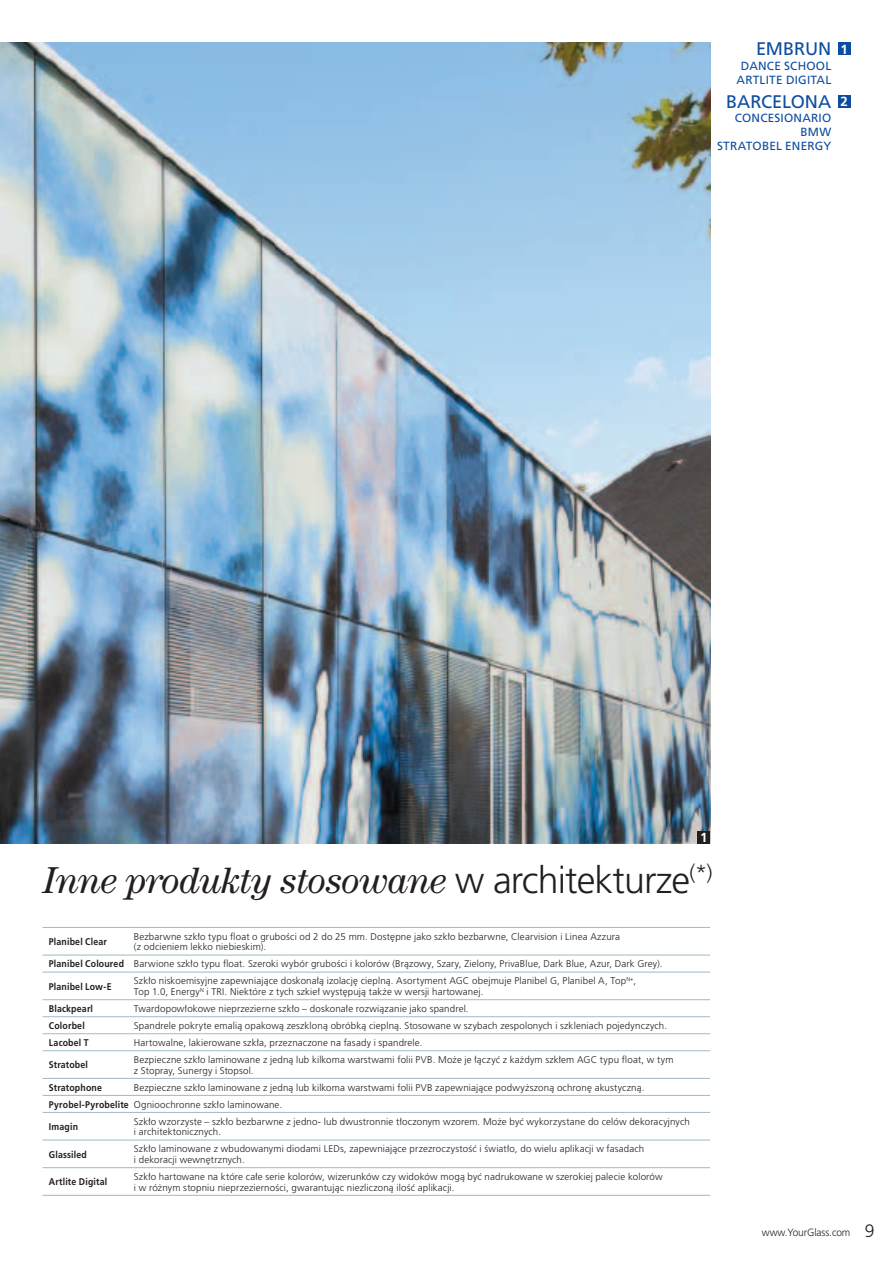
<style>
.page{position:relative;width:893px;height:1263px;background:#fff}
.page>*{position:absolute;margin:0;border:0;box-sizing:border-box;transform-origin:0 0}
.t1{font:italic 37.5px "ITC Century LTCE";letter-spacing:-.025em;color:#231f20}
.t2{font:18.15px "Frutiger CE";letter-spacing:-.005em;color:#0d4da1}
.t3{font:700 13.2px "Frutiger CE";color:#fff}
.t4{font:11.85px/14.2px "Frutiger CE";letter-spacing:.015em;color:#0d4da1;text-align:center}
.t5{font:300 10.5px "Frutiger CE";letter-spacing:-.01em;color:#231f20}
.t6{font:300 9.75px/10.5px "Frutiger CE";letter-spacing:.015em;color:#231f20}
.t7{font:700 9.75px "Frutiger CE";letter-spacing:.02em;color:#231f20;scale:.9 1}
.s1{font-weight:700;font-size:13.2px;color:#fff}
.s2{font-family:"Frutiger CE";font-weight:300;font-style:normal}
.s3{font-weight:700}
.s4{font-size:18px}
</style>
<div class="page">
<img style="left:0;top:43px;width:710px;height:801px">
<hr style="left:43px;top:927px;width:91px;height:1px;background:#9cb9c7">
<hr style="left:134px;top:927px;width:576px;height:1px;background:#9cb9c7">
<hr style="left:43px;top:955px;width:91px;height:1px;background:#9cb9c7">
<hr style="left:134px;top:955px;width:576px;height:1px;background:#9cb9c7">
<hr style="left:43px;top:972px;width:91px;height:1px;background:#9cb9c7">
<hr style="left:134px;top:972px;width:576px;height:1px;background:#9cb9c7">
<hr style="left:43px;top:1078px;width:91px;height:1px;background:#9cb9c7">
<hr style="left:134px;top:1078px;width:576px;height:1px;background:#9cb9c7">
<hr style="left:43px;top:1095px;width:91px;height:1px;background:#9cb9c7">
<hr style="left:134px;top:1095px;width:576px;height:1px;background:#9cb9c7">
<hr style="left:43px;top:1112px;width:91px;height:1px;background:#9cb9c7">
<hr style="left:134px;top:1112px;width:576px;height:1px;background:#9cb9c7">
<hr style="left:43px;top:1140px;width:91px;height:1px;background:#9cb9c7">
<hr style="left:134px;top:1140px;width:576px;height:1px;background:#9cb9c7">
<hr style="left:43px;top:1167px;width:91px;height:1px;background:#9cb9c7">
<hr style="left:134px;top:1167px;width:576px;height:1px;background:#9cb9c7">
<hr style="left:43px;top:1195px;width:91px;height:1px;background:#9cb9c7">
<hr style="left:134px;top:1195px;width:576px;height:1px;background:#9cb9c7">
<hr style="left:43px;top:999px;width:91px;height:1px;background:#a0bbc9">
<hr style="left:134px;top:999px;width:576px;height:1px;background:#a0bbc9">
<hr style="left:43px;top:1016px;width:91px;height:1px;background:#a0bbc9">
<hr style="left:134px;top:1016px;width:576px;height:1px;background:#a0bbc9">
<hr style="left:43px;top:1050px;width:91px;height:1px;background:#a0bbc9">
<hr style="left:134px;top:1050px;width:576px;height:1px;background:#a0bbc9">
<hr style="left:43px;top:1033px;width:91px;height:1px;background:#a0bbc9">
<hr style="left:134px;top:1033px;width:576px;height:1px;background:#a0bbc9">
<div style="left:697px;top:831px;width:13px;height:13px;background:#231f20"></div>
<div style="left:838px;top:43px;width:12px;height:12px;background:#0d4da1"></div>
<div style="left:838px;top:95px;width:12px;height:13px;background:#0d4da1"></div>
<h2 class="t2" style="left:756px;top:39px;width:93px">EMBRUN <span class="s1">1</span></h2>
<p class="t4" style="left:736px;top:58px;width:96px">DANCE SCHOOL<br>ARTLITE DIGITAL</p>
<h2 class="t2" style="left:726px;top:91px;width:123px">BARCELONA <span class="s1">2</span></h2>
<p class="t4" style="left:717px;top:111px;width:116px;text-align:right">CONCESIONARIO<br>BMW<br>STRATOBEL ENERGY</p>
<h3 class="t3" style="left:700px;top:830px;width:9px">1</h3>
<h1 class="t1" style="left:43px;top:858px;width:672px">Inne produkty stosowane <span class="s2">w architekturze</span><sup>(*)</sup></h1>
<p class="t7" style="left:49px;top:936px;width:66px">Planibel Clear</p>
<p class="t6" style="left:134px;top:931px;width:488px">Bezbarwne szkło typu float o grubości od 2 do 25 mm. Dostępne jako szkło bezbarwne, Clearvision i Linea Azzura (z odcieniem lekko niebieskim).</p>
<p class="t6" style="left:49px;top:959px;width:615px"><span class="s3">Planibel Coloured</span> Barwione szkło typu float. Szeroki wybór grubości i kolorów (Brązowy, Szary, Zielony, PrivaBlue, Dark Blue, Azur, Dark Grey).</p>
<p class="t7" style="left:49px;top:981px;width:71px">Planibel Low-E</p>
<p class="t6" style="left:134px;top:976px;width:504px">Szkło niskoemisyjne zapewniające doskonałą izolację cieplną. Asortyment AGC obejmuje Planibel G, Planibel A, Top<sup>N+</sup>,<br>Top 1.0, Energy<sup>N</sup> i TRI. N iektóre z tych szkieł występują także w wersji hartowanej.</p>
<p class="t7" style="left:49px;top:1003px;width:51px">Blackpearl</p>
<p class="t6" style="left:134px;top:1003px;width:336px">Twardopowłokowe nieprzezierne szkło – doskonałe rozwiązanie jako spandrel.</p>
<p class="t7" style="left:49px;top:1020px;width:41px">Colorbel</p>
<p class="t6" style="left:134px;top:1020px;width:535px">Spandrele pokryte emalią opakową zeszkloną obróbką cieplną. Stosowane w szybach zespolonych i szkleniach pojedynczych.</p>
<p class="t7" style="left:49px;top:1037px;width:46px">Lacobel T</p>
<p class="t6" style="left:134px;top:1037px;width:290px">Hartowalne, lakierowane szkła, przeznaczone na fasady i spandrele.</p>
<p class="t7" style="left:49px;top:1059px;width:45px">Stratobel</p>
<p class="t6" style="left:134px;top:1054px;width:541px">Bezpieczne szkło laminowane z jedną lub kilkoma warstwami folii PVB. Może je łączyć z każdym szkłem AGC typu float, w tym z Stopray, Sunergy i Stopsol.</p>
<p class="t7" style="left:49px;top:1082px;width:61px">Stratophone</p>
<p class="t6" style="left:49px;top:1079px;width:597px;line-height:17px;text-indent:85px">Bezpieczne szkło laminowane z jedną lub kilkoma warstwami folii PVB zapewniające podwyższoną ochronę akustyczną.<br><span class="s3">Pyrobel-Pyrobelite</span> Ognioochronne szkło laminowane.</p>
<p class="t7" style="left:49px;top:1121px;width:34px">Imagin</p>
<p class="t6" style="left:134px;top:1116px;width:557px">Szkło wzorzyste – szkło bezbarwne z jedno- lub dwustronnie tłoczonym wzorem. Może być wykorzystane do celów dekoracyjnych i architektonicznych.</p>
<p class="t7" style="left:49px;top:1149px;width:44px">Glassiled</p>
<p class="t6" style="left:134px;top:1144px;width:512px">Szkło laminowane z wbudowanymi diodami LEDs, zapewniające przezroczystość i światło, do wielu aplikacji w fasadach i dekoracji wewnętrznych.</p>
<p class="t7" style="left:49px;top:1176px;width:66px">Artlite Digital</p>
<p class="t6" style="left:134px;top:1171px;width:530px">Szkło hartowane na które całe serie kolorów, wizerunków czy widoków mogą być nadrukowane w szerokiej palecie kolorów i w różnym stopniu nieprzezierności, gwarantując niezliczoną ilość aplikacji.</p>
<p class="t5" style="left:762px;top:1226px;width:114px">www.YourGlass.com <span class="s4">9</span></p>
</div>
